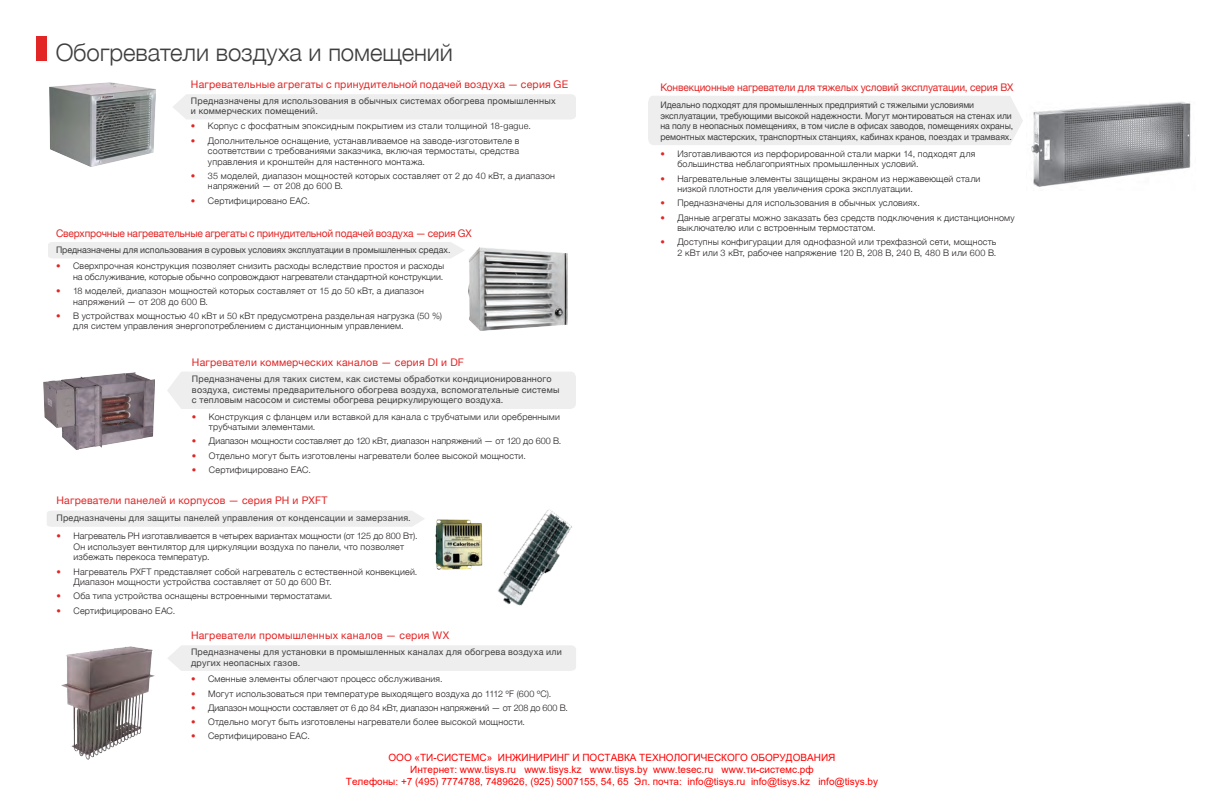
<style>
.page{position:relative;width:1224px;height:792px;background:#fff}
.page>*{position:absolute;margin:0;border:0;box-sizing:border-box;transform-origin:0 0}
.t1{font:300 24px "Helvetica Neue";letter-spacing:-.005em;color:#3e3e3f}
.product_name{font:10.5px "Helvetica Neue";letter-spacing:.01em;color:#e22525}
.product_name-2{font:10.5px "Helvetica Neue";letter-spacing:-.01em;color:#e22525}
.t2{font:10px/12px "Arial";color:#f00;text-align:center}
.t3{font:300 9px/10.5px "Helvetica Neue";letter-spacing:.02em;color:#231f20}
.Designed_For{font:9px/10.5px "Helvetica Neue";letter-spacing:.02em;color:#3e3e3f}
.Designed_For-2{font:9px/10.5px "Helvetica Neue";letter-spacing:-.005em;color:#3e3e3f}
.t4{font:300 9px "Helvetica Neue";letter-spacing:-.01em;color:#231f20}
.t5{font:300 9px "Helvetica Neue";color:#231f20}
.s1{color:#e22525}
</style>
<div class="page">
<img style="left:1031px;top:102px;width:160px;height:85px">
<div style="left:167px;top:372px;width:409px;height:37px;background:#eeeeef"></div>
<img style="left:44px;top:372px;width:111px;height:77px">
<div style="left:36px;top:36px;width:10px;height:24px;background:#e22525"></div>
<div style="left:48px;top:242px;width:417px;height:16px;background:#eeeeef"></div>
<div style="left:173px;top:94px;width:403px;height:25px;background:#eeeeef"></div>
<img style="left:468px;top:248px;width:100px;height:82px">
<img style="left:49px;top:83px;width:107px;height:84px">
<div style="left:47px;top:511px;width:377px;height:16px;background:#eeeeef"></div>
<img style="left:435px;top:519px;width:48px;height:51px">
<img style="left:498px;top:510px;width:74px;height:96px">
<div style="left:168px;top:645px;width:408px;height:26px;background:#eeeeef"></div>
<img style="left:62px;top:647px;width:93px;height:112px">
<div style="left:648px;top:96px;width:375px;height:49px;background:#eeeeef"></div>
<p class="t1" style="left:56px;top:33px;width:399px">Обогреватели воздуха и помещений</p>
<p class="product_name" style="left:191px;top:77px;width:379px">Нагревательные агрегаты с принудительной подачей воздуха — серия GE</p>
<p class="Designed_For" style="left:191px;top:96px;width:366px">Предназначены для использования в обычных системах обогрева промышленных и коммерческих помещений.</p>
<p class="t3" style="left:191px;top:120px;width:342px"><span class="s1">•</span> Корпус с фосфатным эпоксидным покрытием из стали толщиной 18-gague.</p>
<p class="t3" style="left:208px;top:135px;width:313px;text-align:justify;text-indent:-17px"><span class="s1">•</span> Дополнительное оснащение, устанавливаемое на заводе-изготовителе в соответствии с требованиями заказчика, включая термостаты, средства управления и кронштейн для настенного монтажа.</p>
<p class="t3" style="left:208px;top:170px;width:349px;text-indent:-17px"><span class="s1">•</span> 35 моделей, диапазон мощностей которых составляет от 2 до 40 кВт, а диапазон напряжений — от 208 до 600 В.</p>
<p class="t3" style="left:191px;top:195px;width:120px"><span class="s1">•</span> Сертифицировано EAC.</p>
<p class="product_name-2" style="left:56px;top:225px;width:417px">Сверхпрочные нагревательные агрегаты с принудительной подачей воздуха — серия GX</p>
<p class="Designed_For-2" style="left:56px;top:245px;width:396px">Предназначены для использования в суровых условиях эксплуатации в промышленных средах.</p>
<p class="t3" style="left:56px;top:260px;width:390px;text-align:right"><span class="s1">•</span> Сверхпрочная конструкция позволяет снизить расходы вследствие простоя и расходы на обслуживание, которые обычно сопровождают нагреватели стандартной конструкции.</p>
<p class="t3" style="left:73px;top:285px;width:353px;text-indent:-17px"><span class="s1">•</span> 18 моделей, диапазон мощностей которых составляет от 15 до 50 кВт, а диапазон напряжений — от 208 до 600 В.</p>
<p class="t3" style="left:73px;top:310px;width:371px;text-indent:-17px"><span class="s1">•</span> В устройствах мощностью 40 кВт и 50 кВт предусмотрена раздельная нагрузка (50 %) для систем управления энергопотреблением с дистанционным управлением.</p>
<p class="product_name" style="left:192px;top:355px;width:273px">Нагреватели коммерческих каналов — серия DI и DF</p>
<p class="Designed_For" style="left:192px;top:374px;width:369px">Предназначены для таких систем, как системы обработки кондиционированного воздуха, системы предварительного обогрева воздуха, вспомогательные системы с тепловым насосом и системы обогрева рециркулирующего воздуха.</p>
<p class="t3" style="left:209px;top:410px;width:352px;text-indent:-17px"><span class="s1">•</span> Конструкция с фланцем или вставкой для канала с трубчатыми или оребренными трубчатыми элементами.</p>
<p class="t5" style="left:192px;top:434px;width:371px"><span class="s1">•</span> Диапазон мощности составляет до 120 кВт, диапазон напряжений — от 120 до 600 В.</p>
<p class="t3" style="left:192px;top:449px;width:336px"><span class="s1">•</span> Отдельно могут быть изготовлены нагреватели более высокой мощности.</p>
<p class="t3" style="left:192px;top:464px;width:120px"><span class="s1">•</span> Сертифицировано EAC.</p>
<p class="product_name" style="left:57px;top:493px;width:272px">Нагреватели панелей и корпусов — серия PH и PXFT</p>
<p class="Designed_For" style="left:57px;top:513px;width:356px">Предназначены для защиты панелей управления от конденсации и замерзания.</p>
<p class="t3" style="left:74px;top:530px;width:345px;text-indent:-17px"><span class="s1">•</span> Нагреватель PH изготавливается в четырех вариантах мощности (от 125 до 800 Вт).<br>Он использует вентилятор для циркуляции воздуха по панели, что позволяет избежать перекоса температур.</p>
<p class="t3" style="left:74px;top:565px;width:345px;text-indent:-17px"><span class="s1">•</span> Нагреватель PXFT представляет собой нагреватель с естественной конвекцией.<br>Диапазон мощности устройства составляет от 50 до 600 Вт.</p>
<p class="t3" style="left:57px;top:590px;width:277px"><span class="s1">•</span> Оба типа устройства оснащены встроенными термостатами.</p>
<p class="t3" style="left:57px;top:605px;width:120px"><span class="s1">•</span> Сертифицировано EAC.</p>
<p class="product_name" style="left:191px;top:628px;width:260px">Нагреватели промышленных каналов — серия WX</p>
<p class="Designed_For" style="left:191px;top:648px;width:372px">Предназначены для установки в промышленных каналах для обогрева воздуха или других неопасных газов.</p>
<p class="t3" style="left:191px;top:673px;width:253px"><span class="s1">•</span> Сменные элементы облегчают процесс обслуживания.</p>
<p class="t3" style="left:191px;top:687px;width:362px"><span class="s1">•</span> Могут использоваться при температуре выходящего воздуха до 1112 ºF (600 ºC).</p>
<p class="t4" style="left:191px;top:700px;width:378px"><span class="s1">•</span> Диапазон мощности составляет от 6 до 84 кВт, диапазон напряжений — от 208 до 600 В.</p>
<p class="t3" style="left:191px;top:716px;width:336px"><span class="s1">•</span> Отдельно могут быть изготовлены нагреватели более высокой мощности.</p>
<p class="t3" style="left:191px;top:730px;width:120px"><span class="s1">•</span> Сертифицировано EAC.</p>
<p class="product_name-2" style="left:660px;top:79px;width:354px">Конвекционные нагреватели для тяжелых условий эксплуатации, серия BX</p>
<p class="Designed_For-2" style="left:660px;top:100px;width:354px">Идеально подходят для промышленных предприятий с тяжелыми условиями эксплуатации, требующими высокой надежности. Могут монтироваться на стенах или на полу в неопасных помещениях, в том числе в офисах заводов, помещениях охраны, ремонтных мастерских, транспортных станциях, кабинах кранов, поездах и трамваях.</p>
<p class="t3" style="left:677px;top:148px;width:300px;text-indent:-17px"><span class="s1">•</span> Изготавливаются из перфорированной стали марки 14, подходят для большинства неблагоприятных промышленных условий.</p>
<p class="t3" style="left:677px;top:172px;width:305px;text-indent:-17px"><span class="s1">•</span> Нагревательные элементы защищены экраном из нержавеющей стали низкой плотности для увеличения срока эксплуатации.</p>
<p class="t3" style="left:660px;top:197px;width:261px"><span class="s1">•</span> Предназначены для использования в обычных условиях.</p>
<p class="t3" style="left:677px;top:212px;width:339px;text-indent:-17px"><span class="s1">•</span> Данные агрегаты можно заказать без средств подключения к дистанционному выключателю или с встроенным термостатом.</p>
<p class="t3" style="left:660px;top:236px;width:338px;text-align:right"><span class="s1">•</span> Доступны конфигурации для однофазной или трехфазной сети, мощность<br>2 кВт или 3 кВт, рабочее напряжение 120 В, 208 В, 240 В, 480 В или 600 В.</p>
<p class="t2" style="left:346px;top:751px;width:534px">ООО «ТИ-СИСТЕМС» ИНЖИНИРИНГ И ПОСТАВКА ТЕХНОЛОГИЧЕСКОГО ОБОРУДОВАНИЯ<br>Интернет: www.tisys.ru www.tisys.kz www.tisys.by www.tesec.ru www.ти-системс.рф<br>Телефоны: +7 (495) 7774788, 7489626, (925) 5007155, 54, 65 Эл. почта: info@tisys.ru info@tisys.kz info@tisys.by</p>
</div>
